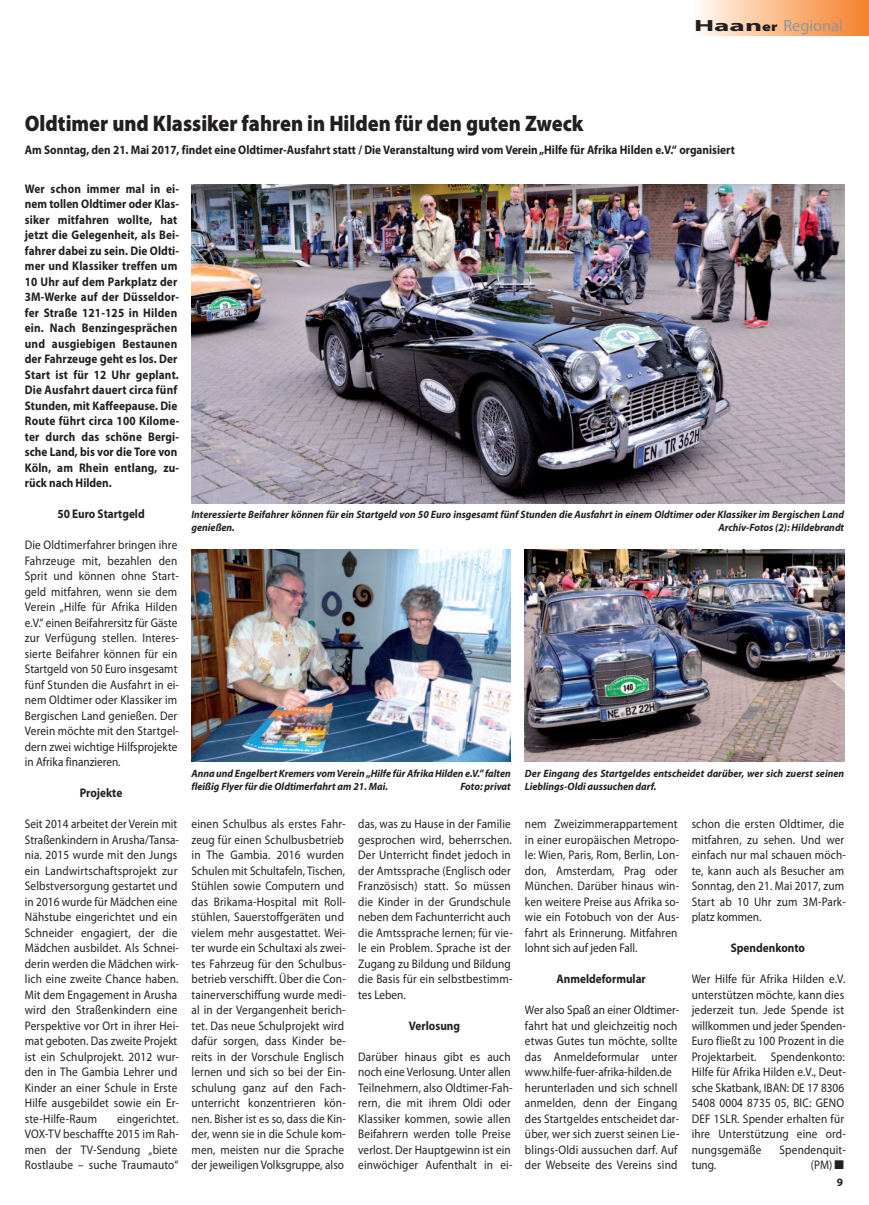
<style>
.page{position:relative;width:869px;height:1205px;background:#fff}
.page>*{position:absolute;margin:0;border:0;box-sizing:border-box;transform-origin:0 0}
.t1{font:900 22.5px "Myriad Pro";color:#231f20;scale:.9 1}
.t2{font:16.25px "Myriad Pro";color:#939598}
.t3{font:12.5px/15.5px "Myriad Pro";letter-spacing:.015em;color:#231f20;scale:.9 1}
.t4{font:700 12.5px/15.5px "Myriad Pro";letter-spacing:.01em;color:#231f20;scale:.9 1}
.t5{font:italic 700 10.62px/12.5px "Myriad Pro";color:#231f20;scale:.95 1}
.s1{font-weight:700;color:#231f20}
.s2{font-weight:900;font-size:13px;color:#231f20}
</style>
<div class="page">
<div style="left:691px;top:0;width:177px;height:35px;background:linear-gradient(to right,#fffcf6,#f57f29)"></div>
<img style="left:191px;top:184px;width:652px;height:319px">
<img style="left:191px;top:549px;width:319px;height:213px">
<img style="left:524px;top:549px;width:319px;height:213px">
<h2 class="t2" style="left:693px;top:20px;width:150px"><span class="s1">Haan</span><span class="s2">er</span> Regional</h2>
<h1 class="t1" style="left:25px;top:115px;width:622px">Oldtimer und Klassiker fahren in Hilden für den guten Zweck</h1>
<p class="t4" style="left:25px;top:144px;width:790px">Am Sonntag, den 21. Mai 2017, findet eine Oldtimer-Ausfahrt statt / Die Veranstaltung wird vom Verein „Hilfe für Afrika Hilden e.V.“ organisiert</p>
<p class="t4" style="left:25px;top:182px;width:173px">Wer schon immer mal in ei&shy;nem tollen Oldtimer oder Klas&shy;siker mitfahren wollte, hat jetzt die Gelegenheit, als Bei&shy;fahrer dabei zu sein. Die Oldti&shy;mer und Klassiker treffen um<br>10 Uhr auf dem Parkplatz der<br>3M-Werke auf der Düsseldor&shy;fer Straße 121-125 in Hilden ein. Nach Benzingesprächen und ausgiebigen Bestaunen der Fahrzeuge geht es los. Der<br>Start ist für 12 Uhr geplant.<br>Die Ausfahrt dauert circa fünf<br>Stunden, mit Kaffeepause. Die<br>Route führt circa 100 Kilome&shy;ter durch das schöne Bergi&shy;sche Land, bis vor die Tore von<br>Köln, am Rhein entlang, zu&shy;rück nach Hilden.</p>
<p class="t4" style="left:57px;top:507px;width:98px">50 Euro Startgeld</p>
<p class="t3" style="left:25px;top:538px;width:173px">Die Oldtimerfahrer bringen ihre<br>Fahrzeuge mit, bezahlen den<br>Sprit und können ohne Start&shy;geld mitfahren, wenn sie dem<br>Verein „Hilfe für Afrika Hilden e.V.“ einen Beifahrersitz für Gäste zur Verfügung stellen. Interes&shy;sierte Beifahrer können für ein<br>Startgeld von 50 Euro insgesamt fünf Stunden die Ausfahrt in ei&shy;nem Oldtimer oder Klassiker im<br>Bergischen Land genießen. Der<br>Verein möchte mit den Startgel&shy;dern zwei wichtige Hilfsprojekte in Afrika finanzieren.</p>
<p class="t4" style="left:80px;top:786px;width:49px">Projekte</p>
<p class="t3" style="left:25px;top:817px;width:173px">Seit 2014 arbeitet der Verein mit<br>Straßenkindern in Arusha/Tansa&shy;nia. 2015 wurde mit den Jungs ein Landwirtschaftsprojekt zur<br>Selbstversorgung gestartet und in 2016 wurde für Mädchen eine<br>Nähstube eingerichtet und ein<br>Schneider engagiert, der die<br>Mädchen ausbildet. Als Schnei&shy;derin werden die Mädchen wirk&shy;lich eine zweite Chance haben.<br>Mit dem Engagement in Arusha wird den Straßenkindern eine<br>Perspektive vor Ort in ihrer Hei&shy;mat geboten. Das zweite Projekt ist ein Schulprojekt. 2012 wur&shy;den in The Gambia Lehrer und<br>Kinder an einer Schule in Erste<br>Hilfe ausgebildet sowie ein Er&shy;ste-Hilfe-Raum</p>
<p class="t5" style="left:191px;top:509px;width:688px">Interessierte Beifahrer können für ein Startgeld von 50 Euro insgesamt fünf Stunden die Ausfahrt in einem Oldtimer oder Klassiker im Bergischen Land genießen.</p>
<p class="t5" style="left:718px;top:522px;width:134px">Archiv-Fotos (2): Hildebrandt</p>
<p class="t5" style="left:191px;top:768px;width:337px">Anna und Engelbert Kremers vom Verein „Hilfe für Afrika Hilden e.V.” falten fleißig Flyer für die Oldtimerfahrt am 21. Mai.</p>
<p class="t5" style="left:524px;top:768px;width:337px">Der Eingang des Startgeldes entscheidet darüber, wer sich zuerst seinen<br>Lieblings-Oldi aussuchen darf.</p>
<p class="t5" style="left:460px;top:780px;width:55px">Foto: privat</p>
<p class="t3" style="left:191px;top:817px;width:173px">einen Schulbus als erstes Fahr&shy;zeug für einen Schulbusbetrieb in The Gambia. 2016 wurden<br>Schulen mit Schultafeln, Tischen,<br>Stühlen sowie Computern und das Brikama-Hospital mit Roll&shy;stühlen, Sauerstoffgeräten und vielem mehr ausgestattet. Wei&shy;ter wurde ein Schultaxi als zwei&shy;tes Fahrzeug für den Schulbus&shy;betrieb verschifft. Über die Con&shy;tainerverschiffung wurde medi&shy;al in der Vergangenheit berich&shy;tet. Das neue Schulprojekt wird dafür sorgen, dass Kinder be&shy;reits in der Vorschule Englisch lernen und sich so bei der Ein&shy;schulung ganz auf den Fach&shy;unterricht konzentrieren kön&shy;nen. Bisher ist es so, dass die Kin&shy;der, wenn sie in die Schule kom&shy;men, meisten nur die Sprache der jeweiligen Volksgruppe, also</p>
<p class="t3" style="left:358px;top:817px;width:173px">das, was zu Hause in der Familie gesprochen wird, beherrschen.<br>Der Unterricht findet jedoch in der Amtssprache (Englisch oder<br>Französisch) statt. So müssen die Kinder in der Grundschule neben dem Fachunterricht auch die Amtssprache lernen; für vie&shy;le ein Problem. Sprache ist der<br>Zugang zu Bildung und Bildung die Basis für ein selbstbestimm&shy;tes Leben.</p>
<p class="t3" style="left:691px;top:817px;width:173px">schon die ersten Oldtimer, die mitfahren, zu sehen. Und wer einfach nur mal schauen möch&shy;te, kann auch als Besucher am<br>Sonntag, den 21. Mai 2017, zum<br>Start ab 10 Uhr zum 3M-Park&shy;platz kommen.</p>
<p class="t4" style="left:730px;top:941px;width:84px">Spendenkonto</p>
<p class="t3" style="left:691px;top:972px;width:173px">Wer Hilfe für Afrika Hilden e.V. unterstützen möchte, kann dies jederzeit tun. Jede Spende ist willkommen und jeder Spenden-<br>Euro fließt zu 100 Prozent in die<br>Projektarbeit. Spendenkonto:<br>Hilfe für Afrika Hilden e.V., Deut&shy;sche Skatbank, IBAN: DE 17 8306<br>5408 0004 8735 05, BIC: GENO<br>DEF 1SLR. Spender erhalten für ihre Unterstützung eine ord&shy;nungsgemäße</p>
<p class="t3" style="left:524px;top:817px;width:173px">nem Zweizimmerappartement in einer europäischen Metropo&shy;le: Wien, Paris, Rom, Berlin, Lon&shy;don, Amsterdam, Prag oder<br>München. Darüber hinaus win&shy;ken weitere Preise aus Afrika so&shy;wie ein Fotobuch von der Aus&shy;fahrt als Erinnerung. Mitfahren lohnt sich auf jeden Fall.</p>
<p class="t4" style="left:556px;top:972px;width:101px">Anmeldeformular</p>
<p class="t3" style="left:524px;top:1003px;width:173px">Wer also Spaß an einer Oldtimer&shy;fahrt hat und gleichzeitig noch etwas Gutes tun möchte, sollte das Anmeldeformular unter www.hilfe-fuer-afrika-hilden.de herunterladen und sich schnell anmelden, denn der Eingang des Startgeldes entscheidet dar&shy;über, wer sich zuerst seinen Lie&shy;blings-Oldi aussuchen darf. Auf der Webseite des Vereins sind</p>
<p class="t4" style="left:409px;top:1019px;width:58px">Verlosung</p>
<p class="t3" style="left:358px;top:1050px;width:173px">Darüber hinaus gibt es auch noch eine Verlosung. Unter allen<br>Teilnehmern, also Oldtimer-Fah&shy;rern, die mit ihrem Oldi oder<br>Klassiker kommen, sowie allen<br>Beifahrern werden tolle Preise verlost. Der Hauptgewinn ist ein einwöchiger Aufenthalt in ei-</p>
<p class="t3" style="left:25px;top:1112px;width:173px;text-indent:92px">eingerichtet.<br>VOX-TV beschaffte 2015 im Rah&shy;men der TV-Sendung „biete<br>Rostlaube – suche Traumauto“</p>
<p class="t3" style="left:779px;top:1143px;width:75px">Spendenquit-</p>
<p class="t3" style="left:691px;top:1158px;width:29px">tung.</p>
<p class="t3" style="left:810px;top:1158px;width:38px">(PM) ■</p>
</div>
